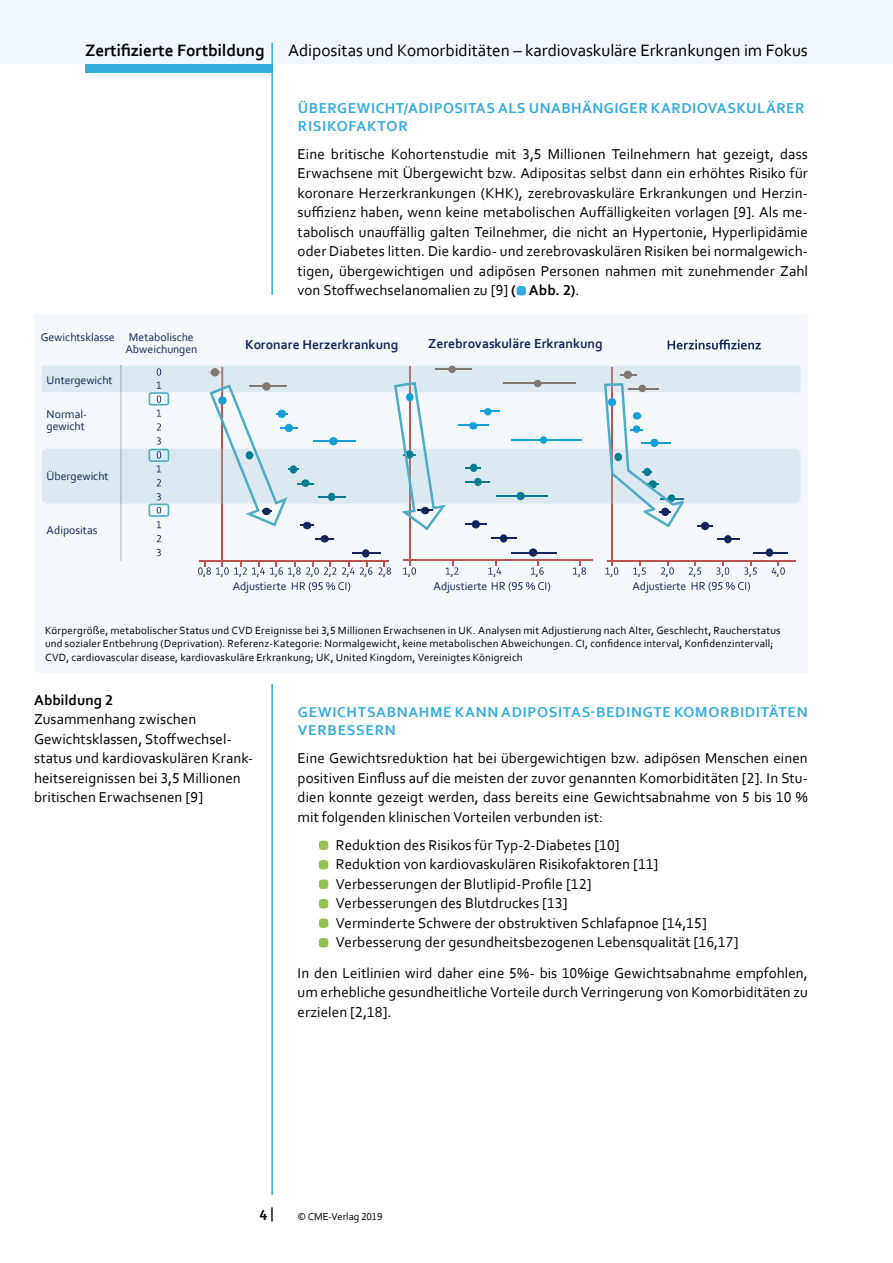
<style>
.page{position:relative;width:893px;height:1263px;background:#fff}
.page>*{position:absolute;margin:0;border:0;box-sizing:border-box;transform-origin:0 0}
.t1{font:17.25px "Corbel";letter-spacing:-.005em;color:#000}
.t2{font:700 17.25px "Corbel";color:#000}
.t3{font:15px/19.5px "Corbel";letter-spacing:.005em;color:#000;text-align:justify}
.t4{font:700 15px/18px "Corbel";letter-spacing:.045em;color:#36acde}
.t5{font:700 15px "Corbel";color:#000}
.t6{font:700 13.65px "Corbel";color:#14255b}
.t7{font:11.7px/11.7px "Corbel";color:#14255b}
.t8{font:10.95px/13.2px "Corbel";letter-spacing:.015em;color:#000}
.t9{font:10.8px "Corbel";color:#14255b}
.t10{font:10.5px "Corbel";color:#000}
.s1{font-weight:700}
</style>
<div class="page">
<div style="left:0;top:0;width:893px;height:64px;background:#f0f7fc"></div>
<div style="left:85px;top:64px;width:187px;height:8px;background:#36acde"></div>
<hr style="left:271px;top:43px;width:2px;height:1152px;background:#36acde">
<div style="left:257px;top:296px;width:31px;height:388px;background:#fff"></div>
<div style="left:517px;top:286px;width:9px;height:9px;background:#36acde;border-radius:3px"></div>
<div style="left:319px;top:840px;width:9px;height:10px;background:#95c154;border-radius:3px"></div>
<div style="left:319px;top:860px;width:9px;height:9px;background:#95c154;border-radius:3px"></div>
<div style="left:319px;top:879px;width:9px;height:10px;background:#95c154;border-radius:3px"></div>
<div style="left:319px;top:899px;width:9px;height:9px;background:#95c154;border-radius:3px"></div>
<div style="left:319px;top:918px;width:9px;height:10px;background:#95c154;border-radius:3px"></div>
<div style="left:319px;top:938px;width:9px;height:9px;background:#95c154;border-radius:3px"></div>
<div style="left:34px;top:315px;width:774px;height:358px;background:#f5f9fd"></div>
<svg style="left:668px;top:340px;width:93px;height:10px"></svg>
<svg style="left:292px;top:582px;width:58px;height:10px"></svg>
<svg style="left:492px;top:582px;width:58px;height:10px"></svg>
<svg style="left:692px;top:582px;width:58px;height:10px"></svg>
<svg style="left:41px;top:366px;width:760px;height:209px"></svg>
<p class="t2" style="left:85px;top:39px;width:181px">ZERTIFIZIERTE FORTBILDUNG</p>
<p class="t1" style="left:288px;top:39px;width:521px">Adipositas und Komorbiditäten – kardiovaskuläre Erkrankungen im Fokus</p>
<p class="t7" style="left:126px;top:331px;width:73px;text-indent:-85px">Gewichtsklasse Metabolische<br>Abweichungen</p>
<p class="t7" style="left:47px;top:374px;width:68px">Untergewicht</p>
<p class="t7" style="left:47px;top:408px;width:42px">Normal&shy;gewicht</p>
<p class="t7" style="left:47px;top:470px;width:64px">Übergewicht</p>
<p class="t7" style="left:47px;top:524px;width:52px">Adipositas</p>
<p class="t4" style="left:298px;top:99px;width:364px">ÜBERGEWICHT/ADIPOSITAS ALS UNABHÄNGIGER KAR</p>
<p class="t4" style="left:681px;top:99px;width:120px">DIOVASKULÄRER</p>
<p class="t4" style="left:298px;top:117px;width:61px">RISIKOFAKT</p>
<p class="t4" style="left:387px;top:117px;width:19px">OR</p>
<p class="t3" style="left:298px;top:144px;width:512px">Eine britische Kohortenstudie mit 3,5 Millionen Teilnehmern hat gezeigt, dass Erwachsene mit Übergewicht bzw. Adipositas selbst dann ein erhöhtes Risiko für koronare Herzerkrankungen (KHK), zerebrovaskuläre Erkrankungen und Herzin&shy;suffizienz haben, wenn keine metabolischen Auffälligkeiten vorlagen [9]. Als me&shy;tabolisch unauffällig galten Teilnehmer, die nicht an Hypertonie, Hyperlipidämie oder Diabetes litten. Die kardio- und zerebrovaskulären Risiken bei normalgewich&shy;tigen, übergewichtigen und adipösen Personen nahmen mit zunehmender Zahl von Stoffwechselanomalien zu [9] <span class="s1">( ABB. 2)</span>.</p>
<p class="t6" style="left:245px;top:336px;width:155px">KORONARE HERZERKRANKUNG</p>
<p class="t6" style="left:428px;top:335px;width:176px">ZEREBROVASKULÄRE ERKRANKUNG</p>
<p class="t9" style="left:203px;top:564px;width:4px">,</p>
<p class="t9" style="left:221px;top:564px;width:4px">,</p>
<p class="t9" style="left:239px;top:564px;width:4px">,</p>
<p class="t9" style="left:257px;top:564px;width:4px">,</p>
<p class="t9" style="left:275px;top:564px;width:4px">,</p>
<p class="t9" style="left:293px;top:564px;width:4px">,</p>
<p class="t9" style="left:311px;top:564px;width:4px">,</p>
<p class="t9" style="left:329px;top:564px;width:4px">,</p>
<p class="t9" style="left:347px;top:564px;width:4px">,</p>
<p class="t9" style="left:365px;top:564px;width:4px">,</p>
<p class="t9" style="left:383px;top:564px;width:4px">,</p>
<p class="t7" style="left:233px;top:580px;width:55px">Adjustierte</p>
<p class="t9" style="left:408px;top:564px;width:4px">,</p>
<p class="t9" style="left:451px;top:564px;width:4px">,</p>
<p class="t9" style="left:493px;top:564px;width:4px">,</p>
<p class="t9" style="left:536px;top:564px;width:4px">,</p>
<p class="t9" style="left:578px;top:564px;width:4px">,</p>
<p class="t7" style="left:434px;top:580px;width:55px">Adjustierte</p>
<p class="t9" style="left:610px;top:564px;width:4px">,</p>
<p class="t9" style="left:638px;top:564px;width:4px">,</p>
<p class="t9" style="left:666px;top:564px;width:4px">,</p>
<p class="t9" style="left:694px;top:564px;width:4px">,</p>
<p class="t9" style="left:721px;top:564px;width:4px">,</p>
<p class="t9" style="left:749px;top:564px;width:4px">,</p>
<p class="t9" style="left:777px;top:564px;width:4px">,</p>
<p class="t7" style="left:632px;top:580px;width:55px">Adjustierte</p>
<p class="t8" style="left:45px;top:624px;width:737px">Körpergröße, metabolischer Status und CVD Ereignisse bei 3,5 Millionen Erwachsenen in UK. Analysen mit Adjustierung nach Alter, Geschlecht, Raucherstatus und sozialer Entbehrung (Deprivation). Referenz-Kategorie: Normalgewicht, keine metabolischen Abweichungen. CI, confidence interval, Konfidenzintervall;<br>CVD, cardiovascular disease, kardiovaskuläre Erkrankung; UK, United Kingdom, Vereinigtes Königreich</p>
<p class="t5" style="left:34px;top:691px;width:81px">ABBILDUNG 2</p>
<p class="t3" style="left:34px;top:709px;width:221px;text-align:left">Zusammenhang zwischen<br>Gewichtsklassen, Stoffwechsel&shy;status und kardiovaskulären Krank&shy;heitsereignissen bei 3,5 Millionen britischen Erwachsenen [9]</p>
<p class="t4" style="left:298px;top:702px;width:511px">GEWICHTSABNAHME KANN ADIPOSITAS-BEDINGTE KOMORBIDITÄTEN<br>VERBESSERN</p>
<p class="t3" style="left:298px;top:748px;width:512px">Eine Gewichtsreduktion hat bei übergewichtigen bzw. adipösen Menschen einen positiven Einfluss auf die meisten der zuvor genannten Komorbiditäten [2]. In Stu&shy;dien konnte gezeigt werden, dass bereits eine Gewichtsabnahme von 5 bis 10 % mit folgenden klinischen Vorteilen verbunden ist:</p>
<p class="t3" style="left:336px;top:835px;width:404px;text-align:left">Reduktion des Risikos für Typ-2-Diabetes [10]<br>Reduktion von kardiovaskulären Risikofaktoren [11] Verbesserungen der Blutlipid-Profile [12]<br>Verbesserungen des Blutdruckes [13]<br>Verminderte Schwere der obstruktiven Schlafapnoe [14,15] Verbesserung der gesundheitsbezogenen Lebensqualität [16,17]</p>
<p class="t3" style="left:298px;top:963px;width:512px">In den Leitlinien wird daher eine 5%- bis 10%ige Gewichtsabnahme empfohlen, um erhebliche gesundheitliche Vorteile durch Verringerung von Komorbiditäten zu erzielen [2,18].</p>
<p class="t5" style="left:259px;top:1205px;width:16px">4 |</p>
<p class="t10" style="left:298px;top:1210px;width:86px">© CME-Verlag 2019</p>
</div>
